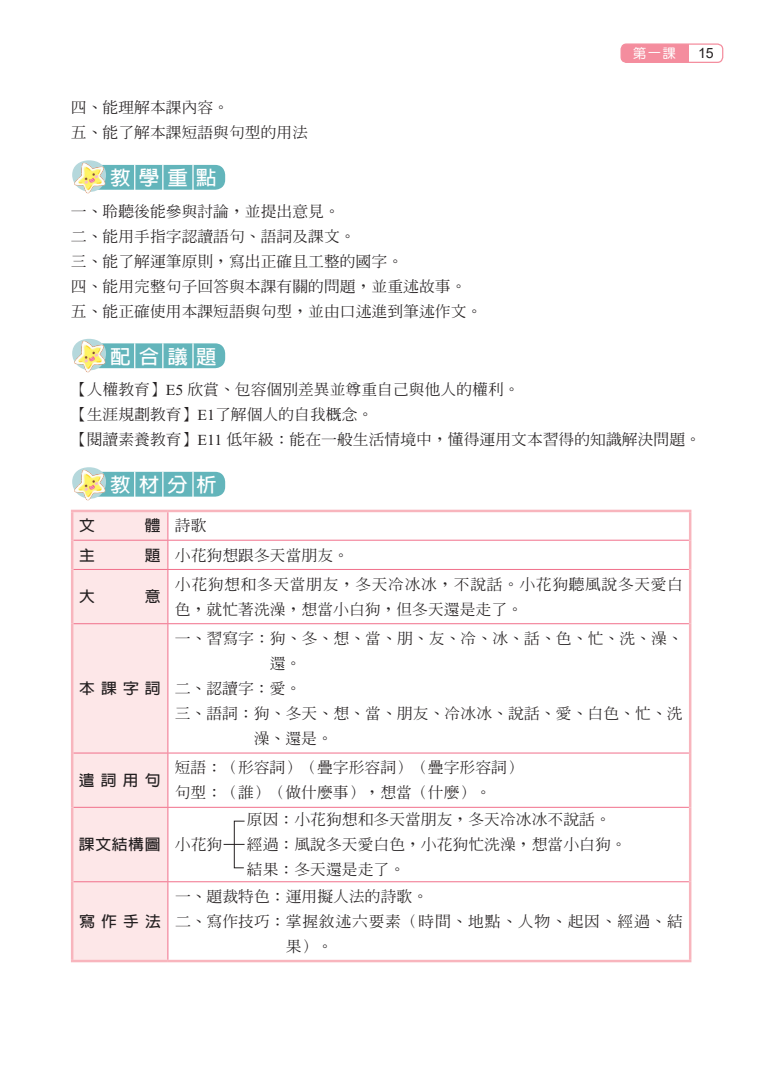
<style>
.page{position:relative;width:773px;height:1085px;background:#fff}
.page>*{position:absolute;margin:0;border:0;box-sizing:border-box;transform-origin:0 0}
.t1{font:700 19.5px "AR Hei B5";letter-spacing:.4em;color:#fff;scale:1.05 1}
.t2{font:500 15px/25px "AR Ming B5";color:#231f20;scale:1.05 1}
.t3{font:500 15px/25px "AR Ming B5";letter-spacing:.035em;color:#231f20;scale:1.05 1}
.t4{font:500 15px "AR Ming B5";letter-spacing:.05em;color:#231f20;scale:1.05 1}
.t5{font:700 15px "AR Hei B5";letter-spacing:.385em;color:#231f20;scale:1.05 1}
.t6{font:14.12px "Arial";color:#231f20}
.t7{font:13.25px "DF Yuan Std W5";color:#fff}
.s1{font-family:"Times New Roman";font-weight:400}
.s2{font-family:"AR Hei B5";font-weight:700}
</style>
<div class="page">
<div style="left:89px;top:165px;width:136px;height:25px;background:#63b5bb;border-radius:10px"></div>
<img style="left:72px;top:160px;width:37px;height:34px">
<svg style="left:134px;top:165px;width:1px;height:25px"></svg>
<svg style="left:162px;top:165px;width:1px;height:25px"></svg>
<svg style="left:192px;top:165px;width:1px;height:25px"></svg>
<div style="left:89px;top:343px;width:136px;height:25px;background:#63b5bb;border-radius:10px"></div>
<img style="left:72px;top:338px;width:37px;height:35px">
<svg style="left:134px;top:343px;width:1px;height:25px"></svg>
<svg style="left:162px;top:343px;width:1px;height:25px"></svg>
<svg style="left:192px;top:343px;width:1px;height:25px"></svg>
<div style="left:89px;top:471px;width:136px;height:25px;background:#63b5bb;border-radius:10px"></div>
<img style="left:72px;top:467px;width:37px;height:34px">
<svg style="left:134px;top:471px;width:1px;height:26px"></svg>
<svg style="left:162px;top:471px;width:1px;height:26px"></svg>
<svg style="left:192px;top:471px;width:1px;height:26px"></svg>
<div style="left:73px;top:512px;width:94px;height:447px;background:#fde7e8"></div>
<svg style="left:167px;top:512px;width:1px;height:57px"></svg>
<hr style="left:167px;top:569px;width:1px;height:54px;background:#f1708b">
<hr style="left:167px;top:624px;width:1px;height:128px;background:#f1708b">
<hr style="left:167px;top:753px;width:1px;height:53px;background:#f1708b">
<hr style="left:167px;top:807px;width:1px;height:74px;background:#f1708b">
<hr style="left:167px;top:882px;width:1px;height:77px;background:#f1708b">
<hr style="left:73px;top:539px;width:95px;height:1px;background:#f1708b">
<hr style="left:168px;top:539px;width:520px;height:1px;background:#f1708b">
<hr style="left:73px;top:569px;width:95px;height:1px;background:#f1708b">
<hr style="left:168px;top:569px;width:520px;height:1px;background:#f1708b">
<hr style="left:73px;top:623px;width:95px;height:1px;background:#f1708b">
<hr style="left:168px;top:623px;width:520px;height:1px;background:#f1708b">
<hr style="left:73px;top:752px;width:95px;height:1px;background:#f1708b">
<hr style="left:168px;top:752px;width:520px;height:1px;background:#f1708b">
<hr style="left:73px;top:806px;width:95px;height:1px;background:#f1708b">
<hr style="left:168px;top:806px;width:520px;height:1px;background:#f1708b">
<hr style="left:73px;top:881px;width:95px;height:1px;background:#f1708b">
<hr style="left:168px;top:881px;width:520px;height:1px;background:#f1708b">
<hr style="left:71px;top:509px;width:97px;height:3px;background:#f8b5bd">
<hr style="left:71px;top:512px;width:2px;height:28px;background:#f8b5bd">
<hr style="left:168px;top:509px;width:523px;height:3px;background:#f8b5bd">
<hr style="left:688px;top:512px;width:3px;height:28px;background:#f8b5bd">
<hr style="left:71px;top:540px;width:2px;height:29px;background:#f8b5bd">
<hr style="left:688px;top:540px;width:3px;height:29px;background:#f8b5bd">
<hr style="left:71px;top:569px;width:2px;height:54px;background:#f8b5bd">
<hr style="left:688px;top:569px;width:3px;height:54px;background:#f8b5bd">
<hr style="left:71px;top:623px;width:2px;height:130px;background:#f8b5bd">
<hr style="left:688px;top:623px;width:3px;height:130px;background:#f8b5bd">
<hr style="left:71px;top:753px;width:2px;height:54px;background:#f8b5bd">
<hr style="left:688px;top:753px;width:3px;height:54px;background:#f8b5bd">
<hr style="left:71px;top:807px;width:2px;height:74px;background:#f8b5bd">
<hr style="left:688px;top:807px;width:3px;height:74px;background:#f8b5bd">
<hr style="left:71px;top:881px;width:2px;height:78px;background:#f8b5bd">
<hr style="left:688px;top:881px;width:3px;height:78px;background:#f8b5bd">
<hr style="left:71px;top:959px;width:97px;height:3px;background:#f8b5bd">
<hr style="left:168px;top:959px;width:523px;height:3px;background:#f8b5bd">
<svg style="left:223px;top:820px;width:22px;height:48px"></svg>
<div style="left:621px;top:44px;width:67px;height:18px;background:#f48d9e"></div>
<div style="left:620px;top:43px;width:103px;height:20px;border:1px solid #f48d9e;border-radius:5px"></div>
<p class="t7" style="left:633px;top:46px;width:44px">第一課</p>
<p class="t6" style="left:698px;top:44px;width:17px">15</p>
<p class="t2" style="left:71px;top:95px;width:227px">四、能理解本課內容。<br>五、能了解本課短語與句型的用法</p>
<p class="t1" style="left:110px;top:168px;width:103px">教學重點</p>
<p class="t2" style="left:71px;top:199px;width:393px">一、聆聽後能參與討論，並提出意見。<br>二、能用手指字認讀語句、語詞及課文。<br>三、能了解運筆原則，寫出正確且工整的國字。<br>四、能用完整句子回答與本課有關的問題，並重述故事。五、能正確使用本課短語與句型，並由口述進到筆述作文。</p>
<p class="t1" style="left:110px;top:346px;width:103px">配合議題</p>
<p class="t2" style="left:71px;top:377px;width:601px">【人權教育】<span class="s1">E5</span> 欣賞、包容個別差異並尊重自己與他人的權利。<br>【生涯規劃教育】<span class="s1">E1</span>了解個人的自我概念。<br>【閱讀素養教育】<span class="s1">E11</span> 低年級：能在一般生活情境中，懂得運用文本習得的知識解決問題。</p>
<p class="t1" style="left:110px;top:475px;width:103px">教材分析</p>
<p class="t5" style="left:79px;top:518px;width:17px">文</p>
<p class="t2" style="left:145px;top:513px;width:60px"><span class="s2">體</span> 詩歌</p>
<p class="t5" style="left:79px;top:547px;width:17px">主</p>
<p class="t2" style="left:145px;top:542px;width:196px"><span class="s2">題</span> 小花狗想跟冬天當朋友。</p>
<p class="t5" style="left:79px;top:589px;width:17px">大</p>
<p class="t5" style="left:145px;top:589px;width:17px">意</p>
<p class="t3" style="left:175px;top:571px;width:485px">小花狗想和冬天當朋友，冬天冷冰冰，不說話。小花狗聽風說冬天愛白色，就忙著洗澡，想當小白狗，但冬天還是走了。</p>
<p class="t5" style="left:79px;top:680px;width:79px">本課字詞</p>
<p class="t5" style="left:79px;top:772px;width:79px">遣詞用句</p>
<p class="t5" style="left:79px;top:836px;width:79px">課文結構圖</p>
<p class="t5" style="left:79px;top:913px;width:79px">寫作手法</p>
<p class="t2" style="left:175px;top:625px;width:485px">一、習寫字：狗、冬、想、當、朋、友、冷、冰、話、色、忙、洗、澡、</p>
<p class="t2" style="left:270px;top:650px;width:32px">還。</p>
<p class="t2" style="left:175px;top:675px;width:122px">二、認讀字：愛。</p>
<p class="t2" style="left:175px;top:700px;width:485px">三、語詞：狗、冬天、想、當、朋友、冷冰冰、說話、愛、白色、忙、洗</p>
<p class="t2" style="left:254px;top:725px;width:77px">澡、還是。</p>
<p class="t2" style="left:175px;top:755px;width:333px">短語：（形容詞）（疊字形容詞）（疊字形容詞）句型：（誰）（做什麼事），想當（什麼）。</p>
<p class="t2" style="left:175px;top:831px;width:47px">小花狗</p>
<p class="t2" style="left:247px;top:806px;width:363px">原因：小花狗想和冬天當朋友，冬天冷冰冰不說話。經過：風說冬天愛白色，小花狗忙洗澡，想當小白狗。結果：冬天還是走了。</p>
<p class="t2" style="left:175px;top:883px;width:242px">一、題裁特色：運用擬人法的詩歌。</p>
<p class="t4" style="left:175px;top:913px;width:485px">二、寫作技巧：掌握敘述六要素（時間、地點、人物、起因、經過、結</p>
<p class="t2" style="left:285px;top:933px;width:47px">果）。</p>
</div>
